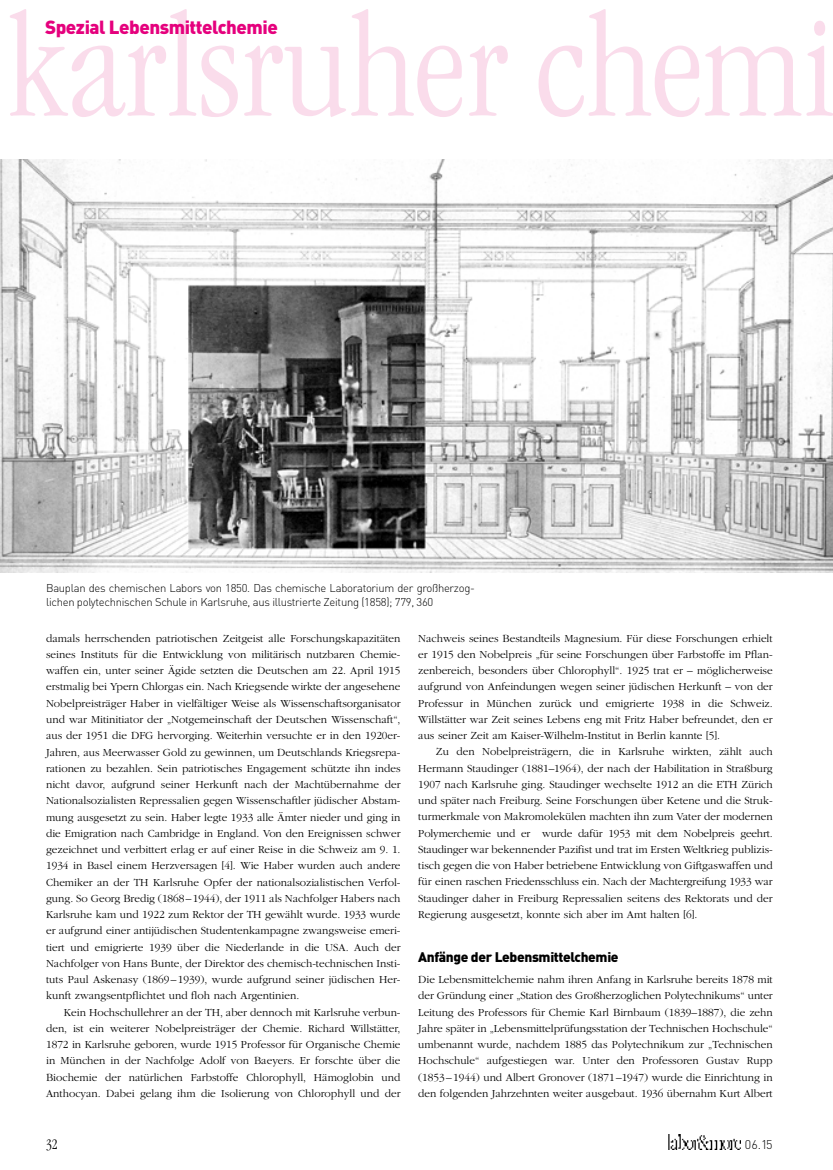
<style>
.page{position:relative;width:833px;height:1170px;background:#fff}
.page>*{position:absolute;margin:0;border:0;box-sizing:border-box;transform-origin:0 0}
.t1{font:300 condensed 150px "Garamond";color:#fadceb}
.t2{font:900 18.75px "DIN Pro";letter-spacing:-.025em;color:#e5007d}
.t3{font:300 condensed 15px "Garamond";color:#000}
.t4{font:900 13.75px "DIN Pro";letter-spacing:-.025em;color:#000}
.t5{font:300 12.5px "DIN";color:#000}
.t6{font:300 11.25px/16.2px "Garamond";color:#000;text-align:justify}
.t7{font:300 11.25px/13.8px "DIN Pro";letter-spacing:-.025em;color:#000}
</style>
<div class="page">
<img style="left:668px;top:1134px;width:72px;height:15px">
<img style="left:0;top:159px;width:833px;height:413px">
<h1 class="t1" style="left:7px;top:-13px;width:830px">karlsruher chemi</h1>
<h2 class="t2" style="left:45px;top:15px;width:234px">Spezial Lebensmittelchemie</h2>
<p class="t7" style="left:46px;top:580px;width:430px">Bauplan des chemischen Labors von 1850. Das chemische Laboratorium der großherzog&shy;lichen polytechnischen Schule in Karlsruhe, aus illustrierte Zeitung (1858); 779, 360</p>
<p class="t6" style="left:46px;top:630px;width:356px">damals herrschenden patriotischen Zeitgeist alle Forschungskapazitäten seines Instituts für die Entwicklung von militärisch nutzbaren Chemie&shy;waffen ein, unter seiner Ägide setzten die Deutschen am 22. April 1915 erstmalig bei Ypern Chlorgas ein. Nach Kriegsende wirkte der angesehene Nobelpreisträger Haber in vielfältiger Weise als Wissenschaftsorganisator und war Mitinitiator der „Notgemeinschaft der Deutschen Wissenschaft“, aus der 1951 die DFG hervorging. Weiterhin versuchte er in den 1920er-Jahren, aus Meerwasser Gold zu gewinnen, um Deutschlands Kriegsrepa&shy;rationen zu bezahlen. Sein patriotisches Engagement schützte ihn indes nicht davor, aufgrund seiner Herkunft nach der Machtübernahme der Nationalsozialisten Repressalien gegen Wissenschaftler jüdischer Abstam&shy;mung ausgesetzt zu sein. Haber legte 1933 alle Ämter nieder und ging in die Emigration nach Cambridge in England. Von den Ereignissen schwer gezeichnet und verbittert erlag er auf einer Reise in die Schweiz am 9. 1.<br>1934 in Basel einem Herzversagen [4]. Wie Haber wurden auch andere Chemiker an der TH Karlsruhe Opfer der nationalsozialistischen Verfol&shy;gung. So Georg Bredig (1868– 1944), der 1911 als Nachfolger Habers nach Karlsruhe kam und 1922 zum Rektor der TH gewählt wurde. 1933 wurde er aufgrund einer antijüdischen Studentenkampagne zwangsweise emeri&shy;tiert und emigrierte 1939 über die Niederlande in die USA. Auch der Nachfolger von Hans Bunte, der Direktor des chemisch-technischen Insti&shy;tuts Paul Askenasy (1869 –1939), wurde aufgrund seiner jüdischen Her&shy;kunft zwangsentpflichtet und floh nach Argentinien.</p>
<p class="t6" style="left:46px;top:1003px;width:356px;text-indent:18px">Kein Hochschullehrer an der TH, aber dennoch mit Karlsruhe verbun&shy;den, ist ein weiterer Nobelpreisträger der Chemie. Richard Willstätter, 1872 in Karlsruhe geboren, wurde 1915 Professor für Organische Chemie in München in der Nachfolge Adolf von Baeyers. Er forschte über die Biochemie der natürlichen Farbstoffe Chlorophyll, Hämoglobin und Anthocyan. Dabei gelang ihm die Isolierung von Chlorophyll und der</p>
<p class="t6" style="left:418px;top:630px;width:356px">Nachweis seines Bestandteils Magnesium. Für diese Forschungen erhielt er 1915 den Nobelpreis „für seine Forschungen über Farbstoffe im Pflan&shy;zenbereich, besonders über Chlorophyll“. 1925 trat er – möglicherweise aufgrund von Anfeindungen wegen seiner jüdischen Herkunft – von der Professur in München zurück und emigrierte 1938 in die Schweiz.<br>Willstätter war Zeit seines Lebens eng mit Fritz Haber befreundet, den er aus seiner Zeit am Kaiser-Wilhelm-Institut in Berlin kannte [5].</p>
<p class="t6" style="left:418px;top:743px;width:356px;text-indent:18px">Zu den Nobelpreisträgern, die in Karlsruhe wirkten, zählt auch Hermann Staudinger (1881–1964), der nach der Habilitation in Straßburg 1907 nach Karlsruhe ging. Staudinger wechselte 1912 an die ETH Zürich und später nach Freiburg. Seine Forschungen über Ketene und die Struk&shy;turmerkmale von Makromolekülen machten ihn zum Vater der modernen Polymerchemie und er wurde dafür 1953 mit dem Nobelpreis geehrt.<br>Staudinger war bekennender Pazifist und trat im Ersten Weltkrieg publizis&shy;tisch gegen die von Haber betriebene Entwicklung von Giftgaswaffen und für einen raschen Friedensschluss ein. Nach der Machtergreifung 1933 war Staudinger daher in Freiburg Repressalien seitens des Rektorats und der Regierung ausgesetzt, konnte sich aber im Amt halten [6].</p>
<p class="t4" style="left:418px;top:947px;width:202px">Anfänge der Lebensmittelchemie</p>
<p class="t6" style="left:418px;top:971px;width:356px">Die Lebensmittelchemie nahm ihren Anfang in Karlsruhe bereits 1878 mit der Gründung einer „Station des Großherzoglichen Polytechnikums“ unter Leitung des Professors für Chemie Karl Birnbaum (1839–1887), die zehn Jahre später in „Lebensmittelprüfungsstation der Technischen Hochschule“ umbenannt wurde, nachdem 1885 das Polytechnikum zur „Technischen Hochschule“ aufgestiegen war. Unter den Professoren Gustav Rupp (1853–1944) und Albert Gronover (1871 –1947) wurde die Einrichtung in den folgenden Jahrzehnten weiter ausgebaut. 1936 übernahm Kurt Albert</p>
<h3 class="t3" style="left:46px;top:1136px;width:13px">32</h3>
<p class="t5" style="left:745px;top:1136px;width:29px">06.15</p>
</div>
